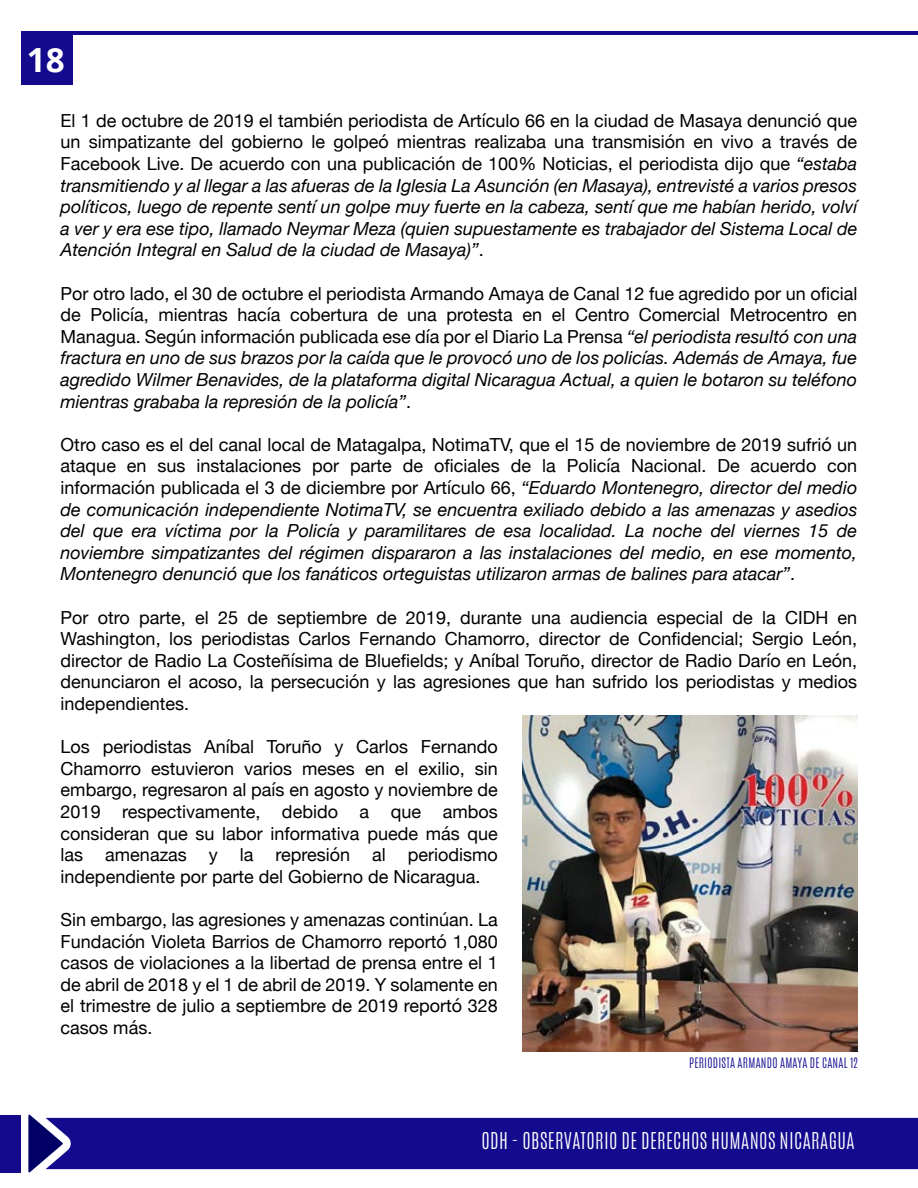
<style>
.page{position:relative;width:918px;height:1188px;background:#fff}
.page>*{position:absolute;margin:0;border:0;box-sizing:border-box;transform-origin:0 0}
.t1{font:700 33.3px "Open Sans";color:#fff}
.t2{font:300 19.35px "Antonio";letter-spacing:.02em;color:#fff}
.t3{font:italic 18px/21.6px "Helvetica Neue";color:#000;text-align:justify}
.t4{font:18px/21.6px "Helvetica Neue";color:#000;text-align:justify}
.t5{font:300 12px "Antonio";letter-spacing:.02em;color:#130a8e}
.s1{font-style:normal}
</style>
<div class="page">
<hr style="left:21px;top:31px;width:897px;height:3px;background:#130a8e">
<div style="left:21px;top:33px;width:52px;height:52px;background:#130a8e"></div>
<div style="left:63px;top:1118px;width:855px;height:51px;background:#130a8e"></div>
<svg style="left:28px;top:1115px;width:35px;height:57px"></svg>
<div style="left:0;top:1115px;width:20px;height:57px;background:#130a8e"></div>
<img style="left:522px;top:716px;width:336px;height:336px">
<h1 class="t1" style="left:27px;top:37px;width:40px">18</h1>
<p class="t3" style="left:61px;top:111px;width:798px"><span class="s1">El 1 de octubre de 2019 el también periodista de Artículo 66 en la ciudad de Masaya denunció que un simpatizante del gobierno le golpeó mientras realizaba una transmisión en vivo a través de Facebook Live. De acuerdo con una publicación de 100% Noticias, el periodista dijo que</span> “estaba transmitiendo y al llegar a las afueras de la Iglesia La Asunción (en Masaya), entrevisté a varios presos políticos, luego de repente sentí un golpe muy fuerte en la cabeza, sentí que me habían herido, volví a ver y era ese tipo, llamado Neymar Meza (quien supuestamente es trabajador del Sistema Local de Atención Integral en Salud de la ciudad de Masaya)”<span class="s1">.</span></p>
<p class="t3" style="left:61px;top:283px;width:798px"><span class="s1">Por otro lado, el 30 de octubre el periodista Armando Amaya de Canal 12 fue agredido por un oficial de Policía, mientras hacía cobertura de una protesta en el Centro Comercial Metrocentro en Managua. Según información publicada ese día por el Diario La Prensa</span> “el periodista resultó con una fractura en uno de sus brazos por la caída que le provocó uno de los policías. Además de Amaya, fue agredido Wilmer Benavides, de la plataforma digital Nicaragua Actual, a quien le botaron su teléfono mientras grababa la represión de la policía”<span class="s1">.</span></p>
<p class="t3" style="left:61px;top:435px;width:798px"><span class="s1">Otro caso es el del canal local de Matagalpa, NotimaTV, que el 15 de noviembre de 2019 sufrió un ataque en sus instalaciones por parte de oficiales de la Policía Nacional. De acuerdo con información publicada el 3 de diciembre por Artículo 66,</span> “Eduardo Montenegro, director del medio de comunicación independiente NotimaTV, se encuentra exiliado debido a las amenazas y asedios del que era víctima por la Policía y paramilitares de esa localidad. La noche del viernes 15 de noviembre simpatizantes del régimen dispararon a las instalaciones del medio, en ese momento, Montenegro denunció que los fanáticos orteguistas utilizaron armas de balines para atacar”<span class="s1">.</span></p>
<p class="t4" style="left:61px;top:607px;width:798px">Por otro parte, el 25 de septiembre de 2019, durante una audiencia especial de la CIDH en Washington, los periodistas Carlos Fernando Chamorro, director de Confidencial; Sergio León, director de Radio La Costeñísima de Bluefields; y Aníbal Toruño, director de Radio Darío en León, denunciaron el acoso, la persecución y las agresiones que han sufrido los periodistas y medios independientes.</p>
<p class="t4" style="left:61px;top:737px;width:439px">Los periodistas Aníbal Toruño y Carlos Fernando Chamorro estuvieron varios meses en el exilio, sin embargo, regresaron al país en agosto y noviembre de 2019 respectivamente, debido a que ambos consideran que su labor informativa puede más que las amenazas y la represión al periodismo independiente por parte del Gobierno de Nicaragua.</p>
<p class="t4" style="left:61px;top:910px;width:439px">Sin embargo, las agresiones y amenazas continúan. La Fundación Violeta Barrios de Chamorro reportó 1,080 casos de violaciones a la libertad de prensa entre el 1 de abril de 2018 y el 1 de abril de 2019. Y solamente en el trimestre de julio a septiembre de 2019 reportó 328 casos más.</p>
<p class="t5" style="left:689px;top:1054px;width:170px">PERIODISTA ARMANDO AMAYA DE CANAL 12</p>
<p class="t2" style="left:482px;top:1127px;width:375px">ODH - OBSERVATORIO DE DERECHOS HUMANOS NICARAGUA</p>
</div>
